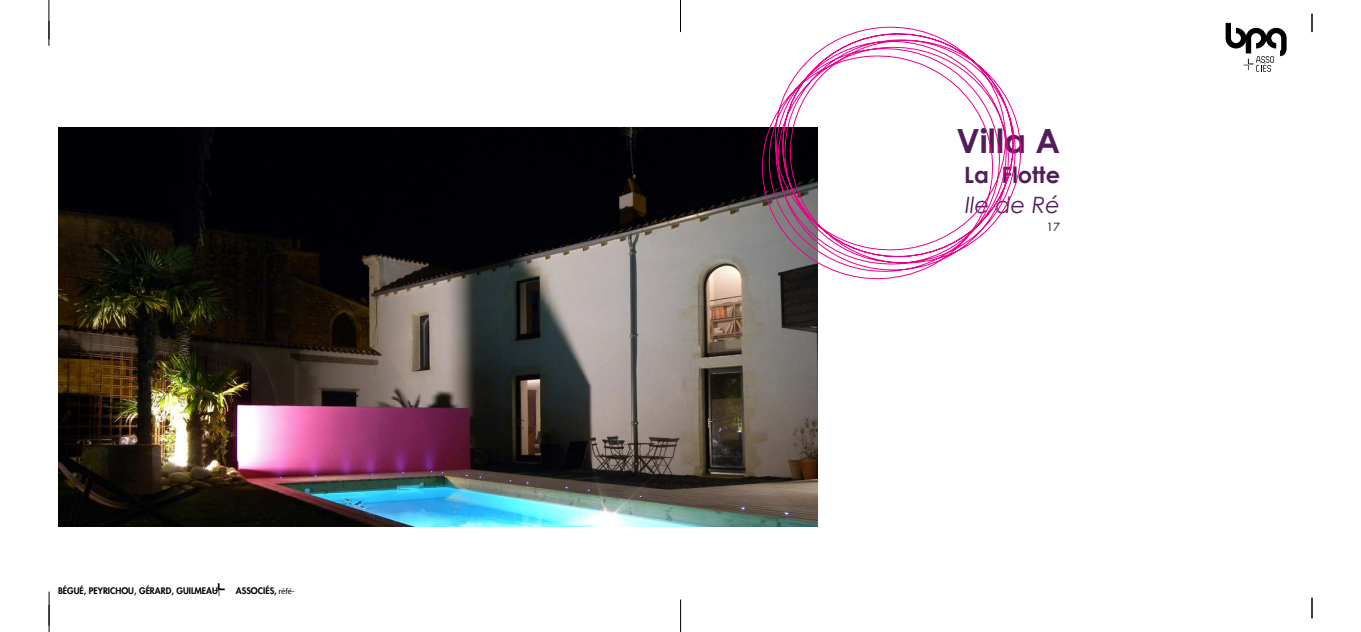
<style>
.page{position:relative;width:1361px;height:632px;background:#fff}
.page>*{position:absolute;margin:0;border:0;box-sizing:border-box;transform-origin:0 0}
.t1{font:700 33.38px "Century Gothic";color:#501f5b}
.t2{font:700 22.5px "Century Gothic";color:#501f5b}
.t3{font:italic 22.5px "Century Gothic";color:#501f5b}
.t4{font:10.95px "Futura Std";color:#1e1e1e}
.t5{font:800 8.77px "Futura Std";color:#000}
.s1{font-family:"Myriad Pro";font-weight:400;font-size:8.4px}
</style>
<div class="page">
<svg style="left:213px;top:583px;width:12px;height:12px"></svg>
<hr style="left:49px;top:0;width:1px;height:46px;background:#000">
<hr style="left:49px;top:591px;width:1px;height:40px;background:#000">
<svg style="left:1225px;top:23px;width:61px;height:49px"></svg>
<hr style="left:680px;top:0;width:1px;height:32px;background:#000">
<hr style="left:680px;top:599px;width:1px;height:32px;background:#000">
<img style="left:58px;top:128px;width:759px;height:398px">
<svg style="left:759px;top:26px;width:263px;height:255px"></svg>
<svg style="left:49px;top:21px;width:1px;height:18px"></svg>
<svg style="left:49px;top:604px;width:1px;height:21px"></svg>
<svg style="left:1312px;top:14px;width:1px;height:18px"></svg>
<svg style="left:1312px;top:597px;width:1px;height:21px"></svg>
<p class="t5" style="left:58px;top:585px;width:161px">BÉGUÉ, PEYRICHOU, GÉRARD, GUILMEAU</p>
<p class="t5" style="left:236px;top:585px;width:61px">ASSOCIÉS, <span class="s1">réfé-</span></p>
<p class="t1" style="left:956px;top:119px;width:105px">Villa A</p>
<p class="t2" style="left:964px;top:160px;width:97px">La Flotte</p>
<p class="t3" style="left:965px;top:191px;width:96px">Ile de Ré</p>
<p class="t4" style="left:1046px;top:219px;width:15px">17</p>
</div>
